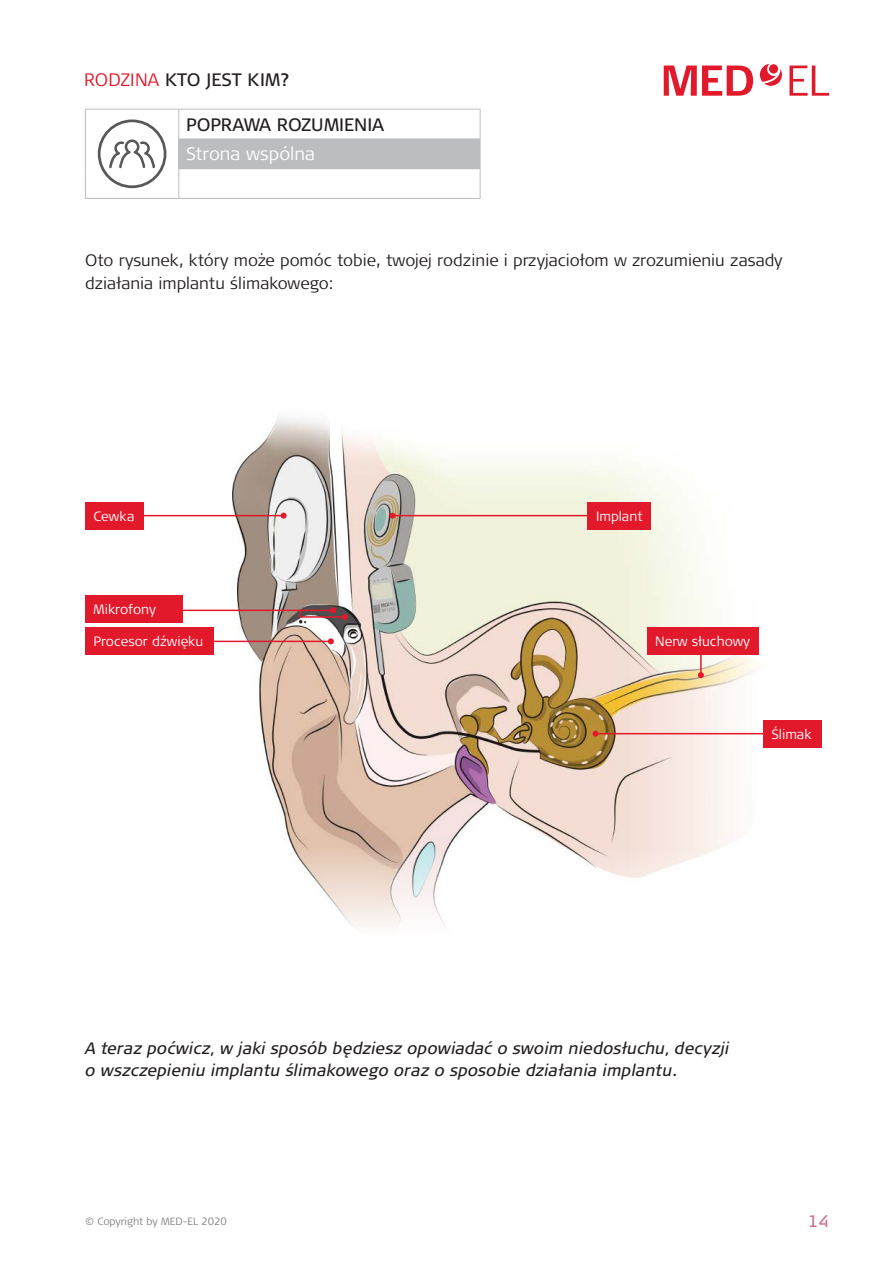
<style>
.page{position:relative;width:893px;height:1263px;background:#fff}
.page>*{position:absolute;margin:0;border:0;box-sizing:border-box;transform-origin:0 0}
.Body_table{font:18px "Signa Pro";color:#231f20}
.Body_table-2{font:300 18px "Signa Pro";color:#fff}
.Body_table-3{font:italic 16.5px/22.5px "Signa Pro";color:#231f20}
.Body_table-4{font:300 16.5px/22.5px "Signa Pro";color:#231f20}
.t1{font:16.5px "Signa Pro";color:#cc718f}
.Body_table-5{font:300 13.5px "Signa Pro";color:#fff}
.t2{font:300 10.5px "Signa Pro";color:#808285}
.s1{font-weight:300;color:#e2192b}
</style>
<div class="page">
<svg style="left:760px;top:64px;width:22px;height:22px"></svg>
<div style="left:769px;top:64px;width:9px;height:10px;background:#e2192b;border-radius:50%"></div>
<svg style="left:789px;top:66px;width:40px;height:30px"></svg>
<svg style="left:664px;top:65px;width:89px;height:31px"></svg>
<div style="left:179px;top:139px;width:301px;height:30px;background:#bcbdc0"></div>
<hr style="left:85px;top:198px;width:94px;height:1px;background:#bcbdc0">
<hr style="left:85px;top:109px;width:94px;height:1px;background:#bcbdc0">
<svg style="left:85px;top:110px;width:1px;height:29px"></svg>
<hr style="left:85px;top:139px;width:1px;height:30px;background:#bcbdc0">
<svg style="left:85px;top:169px;width:1px;height:29px"></svg>
<hr style="left:179px;top:109px;width:301px;height:1px;background:#bcbdc0">
<svg style="left:178px;top:110px;width:1px;height:88px"></svg>
<svg style="left:480px;top:110px;width:1px;height:88px"></svg>
<hr style="left:179px;top:198px;width:301px;height:1px;background:#bcbdc0">
<div style="left:98px;top:119px;width:68px;height:69px;border:3px solid #57585a;border-radius:50%"></div>
<svg style="left:109px;top:139px;width:46px;height:29px"></svg>
<img style="left:233px;top:417px;width:536px;height:511px">
<div style="left:85px;top:502px;width:59px;height:27px;background:#e2192b"></div>
<div style="left:85px;top:596px;width:97px;height:27px;background:#e2192b"></div>
<div style="left:85px;top:628px;width:128px;height:27px;background:#e2192b"></div>
<div style="left:587px;top:502px;width:64px;height:27px;background:#e2192b"></div>
<div style="left:763px;top:720px;width:59px;height:27px;background:#e2192b"></div>
<div style="left:647px;top:628px;width:112px;height:27px;background:#e2192b"></div>
<hr style="left:141px;top:515px;width:143px;height:1px;background:#e2192b">
<svg style="left:281px;top:513px;width:6px;height:6px"></svg>
<hr style="left:181px;top:610px;width:152px;height:1px;background:#e2192b">
<svg style="left:330px;top:607px;width:6px;height:6px"></svg>
<hr style="left:202px;top:641px;width:129px;height:1px;background:#e2192b">
<svg style="left:328px;top:638px;width:6px;height:6px"></svg>
<hr style="left:392px;top:515px;width:198px;height:1px;background:#e2192b">
<svg style="left:389px;top:513px;width:6px;height:6px"></svg>
<hr style="left:596px;top:733px;width:169px;height:1px;background:#e2192b">
<svg style="left:593px;top:731px;width:6px;height:6px"></svg>
<hr style="left:700px;top:653px;width:2px;height:22px;background:#e2192b">
<svg style="left:698px;top:672px;width:6px;height:6px"></svg>
<hr style="left:300px;top:616px;width:45px;height:2px;background:#e2192b">
<svg style="left:342px;top:614px;width:6px;height:6px"></svg>
<p class="Body_table" style="left:84px;top:68px;width:207px"><span class="s1">RODZINA</span> KTO JEST KIM?</p>
<p class="Body_table" style="left:186px;top:112px;width:200px">POPRAWA ROZUMIENIA</p>
<p class="Body_table-2" style="left:186px;top:142px;width:131px">Strona wspólna</p>
<p class="Body_table-4" style="left:85px;top:249px;width:699px">Oto rysunek, który może pomóc tobie, twojej rodzinie i przyjaciołom w zrozumieniu zasady działania implantu ślimakowego:</p>
<p class="Body_table-5" style="left:94px;top:507px;width:43px">Cewka</p>
<p class="Body_table-5" style="left:94px;top:600px;width:64px">Mikrofony</p>
<p class="Body_table-5" style="left:94px;top:632px;width:111px">Procesor dźwięku</p>
<p class="Body_table-5" style="left:596px;top:507px;width:48px">Implant</p>
<p class="Body_table-5" style="left:655px;top:632px;width:96px">Nerw słuchowy</p>
<p class="Body_table-5" style="left:771px;top:725px;width:42px">Ślimak</p>
<p class="Body_table-3" style="left:85px;top:1036px;width:646px">A teraz poćwicz, w jaki sposób będziesz opowiadać o swoim niedosłuchu, decyzji o wszczepieniu implantu ślimakowego oraz o sposobie działania implantu.</p>
<p class="t2" style="left:85px;top:1214px;width:143px">© Copyright by MED-EL 2020</p>
<p class="t1" style="left:808px;top:1210px;width:22px">14</p>
</div>
